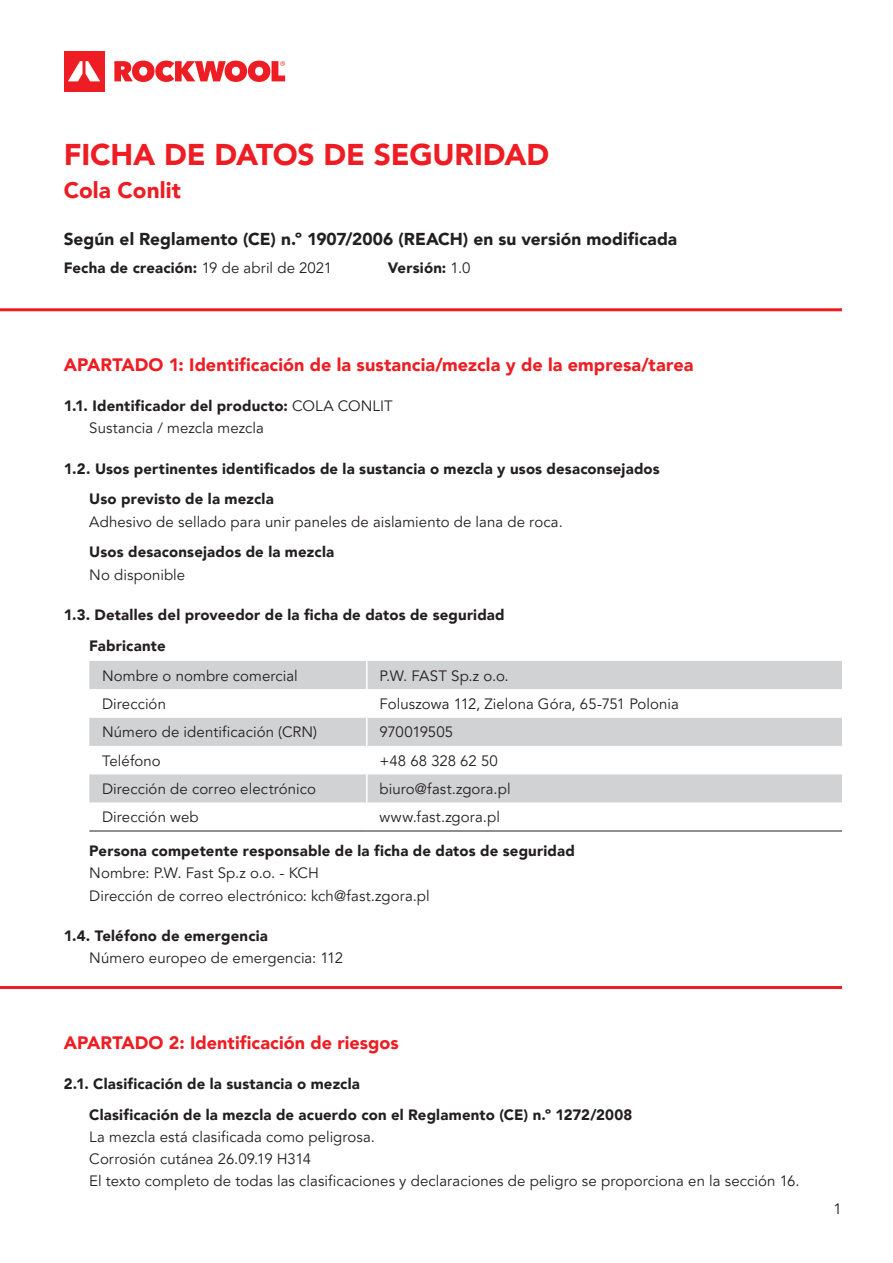
<style>
.page{position:relative;width:893px;height:1263px;background:#fff}
.page>*{position:absolute;margin:0;border:0;box-sizing:border-box;transform-origin:0 0}
.sub-headline{font:900 30px "Avenir LT Pro";letter-spacing:-.01em;color:#ee1d23}
.sub-headline-2{font:900 22.5px "Avenir LT Pro";letter-spacing:.005em;color:#ee1d23}
._01_header{font:900 18px "Avenir LT Pro";letter-spacing:.005em;color:#ee1d23}
.sub-headline-3{font:900 17.25px "Avenir LT Pro";letter-spacing:.005em;color:#231f20}
.body{font:15px "Avenir LT Pro";letter-spacing:.005em;color:#231f20}
._02_subhead{font:900 15px "Avenir LT Pro";letter-spacing:.015em;color:#231f20}
.table_body{font:15px "Avenir LT Pro";letter-spacing:.005em;color:#231f20}
.body_bold{font:900 15px "Avenir LT Pro";letter-spacing:.01em;color:#231f20}
.sub-headline-4{font:900 15px "Avenir LT Pro";letter-spacing:.015em;color:#231f20}
.table_body-2{font:15px "Avenir LT Pro";letter-spacing:-.015em;color:#231f20}
.s1{font-weight:400}
</style>
<div class="page">
<div style="left:64px;top:51px;width:40px;height:41px;background:#ee1d23"></div>
<svg style="left:68px;top:61px;width:32px;height:20px"></svg>
<svg style="left:114px;top:61px;width:171px;height:21px"></svg>
<hr style="left:0;top:308px;width:842px;height:3px;background:#ee1d23">
<hr style="left:0;top:986px;width:842px;height:3px;background:#ee1d23">
<div style="left:89px;top:661px;width:753px;height:28px;background:#d1d2d4"></div>
<svg style="left:89px;top:718px;width:753px;height:113px"></svg>
<svg style="left:366px;top:661px;width:1px;height:170px"></svg>
<hr style="left:89px;top:831px;width:278px;height:1px;background:#231f20">
<hr style="left:367px;top:831px;width:475px;height:1px;background:#231f20">
<p class="sub-headline" style="left:64px;top:137px;width:487px">FICHA DE DATOS DE SEGURIDAD</p>
<p class="sub-headline-2" style="left:64px;top:176px;width:119px">Cola Conlit</p>
<p class="sub-headline-3" style="left:64px;top:228px;width:615px">Según el Reglamento (CE) n.º 1907/2006 (REACH) en su versión modificada</p>
<p class="sub-headline-4" style="left:64px;top:258px;width:270px">Fecha de creación: <span class="s1">19 de abril de 2021</span></p>
<p class="sub-headline-4" style="left:388px;top:258px;width:84px">Versión: <span class="s1">1.0</span></p>
<p class="_01_header" style="left:64px;top:354px;width:631px">APARTADO 1: Identificación de la sustancia/mezcla y de la empresa/tarea</p>
<p class="_02_subhead" style="left:64px;top:397px;width:330px">1.1. Identificador del producto: <span class="s1">COLA CONLIT</span></p>
<p class="body" style="left:89px;top:419px;width:176px">Sustancia / mezcla mezcla</p>
<p class="_02_subhead" style="left:64px;top:459px;width:597px">1.2. Usos pertinentes identificados de la sustancia o mezcla y usos desaconsejados</p>
<p class="body_bold" style="left:89px;top:490px;width:186px">Uso previsto de la mezcla</p>
<p class="body" style="left:89px;top:512px;width:475px">Adhesivo de sellado para unir paneles de aislamiento de lana de roca.</p>
<p class="body_bold" style="left:89px;top:543px;width:246px">Usos desaconsejados de la mezcla</p>
<p class="body" style="left:89px;top:565px;width:98px">No disponible</p>
<p class="_02_subhead" style="left:64px;top:606px;width:442px">1.3. Detalles del proveedor de la ficha de datos de seguridad</p>
<p class="body_bold" style="left:89px;top:636px;width:78px">Fabricante</p>
<p class="table_body" style="left:102px;top:667px;width:197px">Nombre o nombre comercial</p>
<p class="table_body" style="left:379px;top:667px;width:131px">P.W. FAST Sp.z o.o.</p>
<p class="table_body" style="left:102px;top:695px;width:65px">Dirección</p>
<p class="table_body" style="left:379px;top:695px;width:301px">Foluszowa 112, Zielona Góra, 65-751 Polonia</p>
<p class="table_body" style="left:102px;top:723px;width:217px">Número de identificación (CRN)</p>
<p class="table_body-2" style="left:379px;top:723px;width:75px">970019505</p>
<p class="table_body" style="left:102px;top:752px;width:60px">Teléfono</p>
<p class="table_body" style="left:379px;top:752px;width:120px">+48 68 328 62 50</p>
<p class="table_body" style="left:102px;top:780px;width:215px">Dirección de correo electrónico</p>
<p class="table_body" style="left:379px;top:780px;width:133px">biuro@fast.zgora.pl</p>
<p class="table_body" style="left:102px;top:808px;width:98px">Dirección web</p>
<p class="table_body" style="left:379px;top:808px;width:122px">www.fast.zgora.pl</p>
<p class="body_bold" style="left:89px;top:842px;width:487px">Persona competente responsable de la ficha de datos de seguridad</p>
<p class="body" style="left:89px;top:864px;width:231px">Nombre: P.W. Fast Sp.z o.o. - KCH</p>
<p class="body" style="left:89px;top:886px;width:342px">Dirección de correo electrónico: kch@fast.zgora.pl</p>
<p class="_02_subhead" style="left:64px;top:926px;width:206px">1.4. Teléfono de emergencia</p>
<p class="body" style="left:89px;top:949px;width:255px">Número europeo de emergencia: 112</p>
<p class="_01_header" style="left:64px;top:1031px;width:337px">APARTADO 2: Identificación de riesgos</p>
<p class="_02_subhead" style="left:64px;top:1074px;width:298px">2.1. Clasificación de la sustancia o mezcla</p>
<p class="body_bold" style="left:89px;top:1105px;width:545px">Clasificación de la mezcla de acuerdo con el Reglamento (CE) n.º 1272/2008</p>
<p class="body" style="left:89px;top:1128px;width:287px">La mezcla está clasificada como peligrosa.</p>
<p class="body" style="left:89px;top:1150px;width:223px">Corrosión cutánea 26.09.19 H314</p>
<p class="body" style="left:89px;top:1172px;width:712px">El texto completo de todas las clasificaciones y declaraciones de peligro se proporciona en la sección 16.</p>
<p class="body" style="left:834px;top:1200px;width:10px">1</p>
</div>
